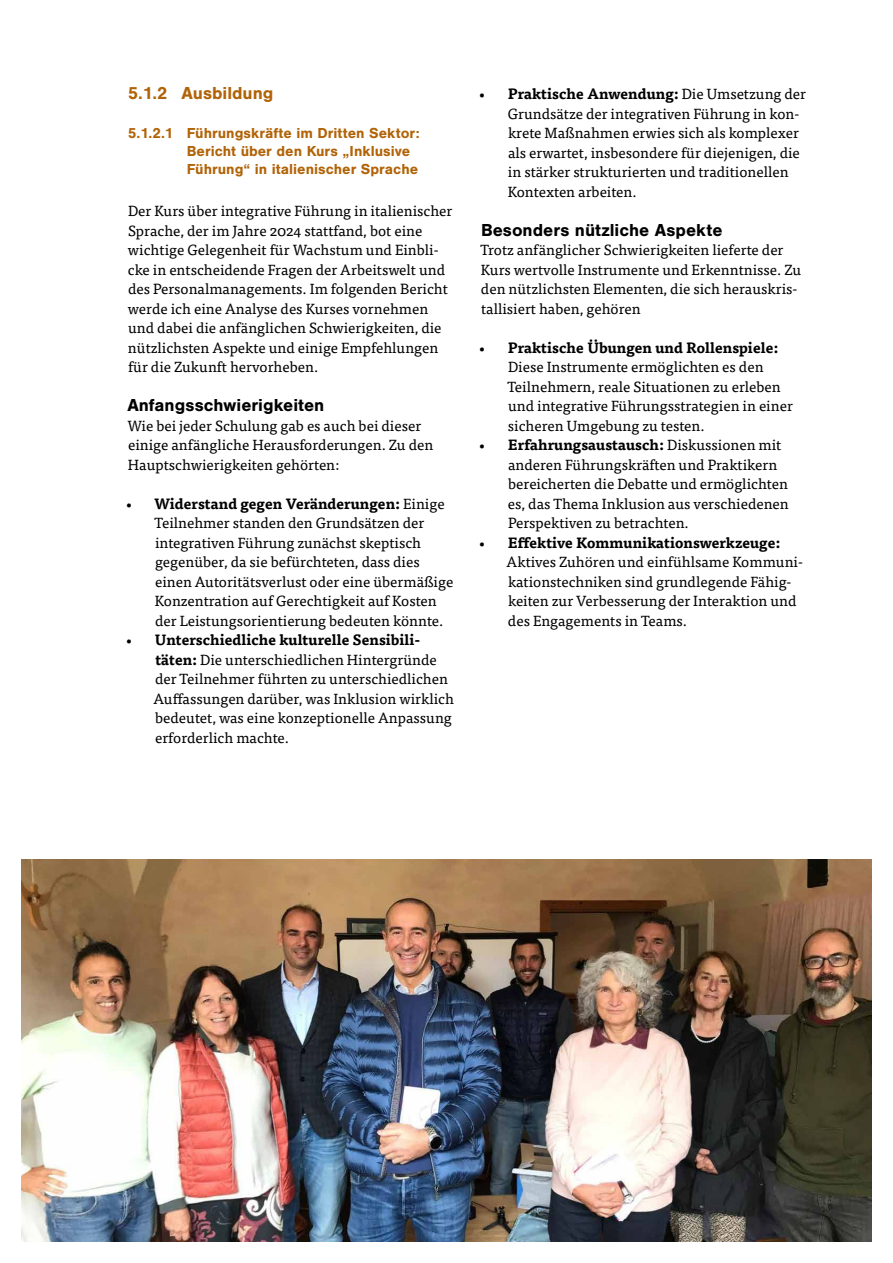
<style>
.page{position:relative;width:893px;height:1263px;background:#fff}
.page>*{position:absolute;margin:0;border:0;box-sizing:border-box;transform-origin:0 0}
.t1{font:700 18px "Nimbus San";color:#000}
.t2{font:700 18px "Nimbus San";color:#b16307}
.t3{font:700 15px/18px "Nimbus San";color:#b16307}
.t4{font:14.7px/19.5px "Tisa Pro";color:#000}
.s1{font-weight:700}
</style>
<div class="page">
<img style="left:21px;top:860px;width:851px;height:382px">
<p class="t2" style="left:128px;top:83px;width:147px">5.1.2 Ausbildung</p>
<p class="t3" style="left:187px;top:124px;width:234px;text-indent:-59px">5.1.2.1 Führungskräfte im Dritten Sektor:<br>Bericht über den Kurs „Inklusive<br>Führung“ in italienischer Sprache</p>
<p class="t4" style="left:128px;top:200px;width:326px">Der Kurs über integrative Führung in italienischer Sprache, der im Jahre 2024 stattfand, bot eine wichtige Gelegenheit für Wachstum und Einbli&shy;cke in entscheidende Fragen der Arbeitswelt und des Personalmanagements. Im folgenden Bericht werde ich eine Analyse des Kurses vornehmen und dabei die anfänglichen Schwierigkeiten, die nützlichsten Aspekte und einige Empfehlungen für die Zukunft hervorheben.</p>
<p class="t1" style="left:127px;top:395px;width:198px">Anfangsschwierigkeiten</p>
<p class="t4" style="left:127px;top:415px;width:307px">Wie bei jeder Schulung gab es auch bei dieser einige anfängliche Herausforderungen. Zu den<br>Hauptschwierigkeiten gehörten:</p>
<p class="t4" style="left:154px;top:493px;width:300px;text-indent:-30px">• <span class="s1">Widerstand gegen Veränderungen:</span> Einige Teilnehmer standen den Grundsätzen der integrativen Führung zunächst skeptisch gegenüber, da sie befürchteten, dass dies einen Autoritätsverlust oder eine übermäßige Konzentration auf Gerechtigkeit auf Kosten der Leistungsorientierung bedeuten könnte.</p>
<p class="t4" style="left:154px;top:630px;width:302px;text-indent:-29px">• <span class="s1">Unterschiedliche kulturelle Sensibili&shy;täten:</span> Die unterschiedlichen Hintergründe der Teilnehmer führten zu unterschiedlichen Auffassungen darüber, was Inklusion wirklich bedeutet, was eine konzeptionelle Anpassung erforderlich machte.</p>
<p class="t4" style="left:508px;top:84px;width:300px;text-indent:-30px">• <span class="s1">Praktische Anwendung:</span> Die Umsetzung der Grundsätze der integrativen Führung in kon&shy;krete Maßnahmen erwies sich als komplexer als erwartet, insbesondere für diejenigen, die in stärker strukturierten und traditionellen Kontexten arbeiten.</p>
<p class="t1" style="left:481px;top:220px;width:243px">Besonders nützliche Aspekte</p>
<p class="t4" style="left:480px;top:239px;width:322px">Trotz anfänglicher Schwierigkeiten lieferte der Kurs wertvolle Instrumente und Erkenntnisse. Zu den nützlichsten Elementen, die sich herauskris&shy;tallisiert haben, gehören</p>
<p class="t4" style="left:507px;top:337px;width:287px;text-indent:-30px">• <span class="s1">Praktische Übungen und Rollenspiele:<br></span>Diese Instrumente ermöglichten es den Teilnehmern, reale Situationen zu erleben und integrative Führungsstrategien in einer sicheren Umgebung zu testen.</p>
<p class="t4" style="left:508px;top:435px;width:282px;text-indent:-30px">• <span class="s1">Erfahrungsaustausch:</span> Diskussionen mit anderen Führungskräften und Praktikern bereicherten die Debatte und ermöglichten es, das Thema Inklusion aus verschiedenen Perspektiven zu betrachten.</p>
<p class="t4" style="left:507px;top:532px;width:298px;text-indent:-29px">• <span class="s1">Effektive Kommunikationswerkzeuge:<br></span>Aktives Zuhören und einfühlsame Kommuni&shy;kationstechniken sind grundlegende Fähig&shy;keiten zur Verbesserung der Interaktion und des Engagements in Teams.</p>
</div>
